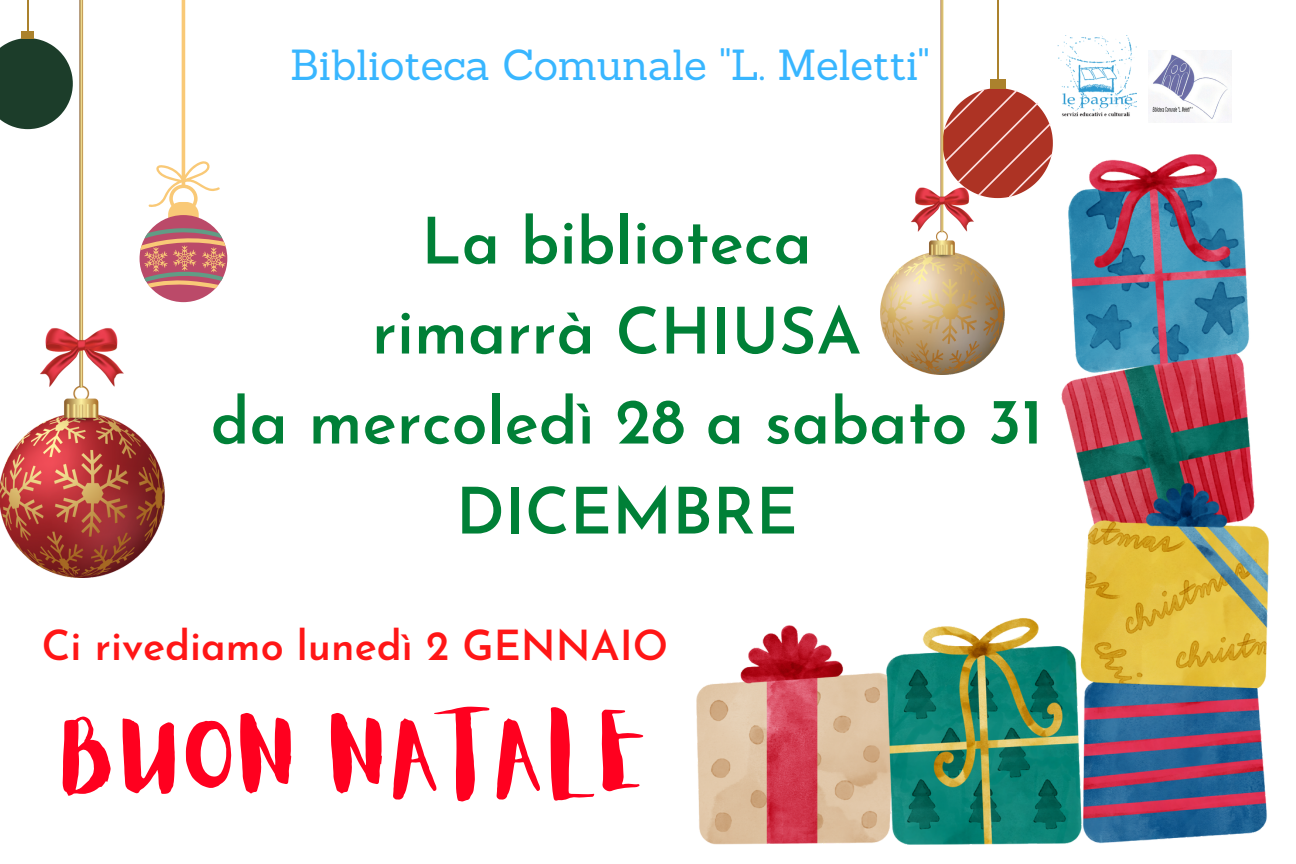
<style>
.page{position:relative;width:1296px;height:864px;background:#fff}
.page>*{position:absolute;margin:0;border:0;box-sizing:border-box;transform-origin:0 0}
.t1{font:90px "Aloja Extended";letter-spacing:.025em;color:#ff001f}
.t2{font:600 64.2px/90px "Josefin Sans";color:#008037;text-align:center}
.t3{font:42.3px "Sanchez";letter-spacing:-.01em;color:#38b6ff}
.t4{font:600 41.4px "Josefin Sans";color:#ff1616}
</style>
<div class="page">
<img style="left:1149px;top:50px;width:83px;height:72px">
<img style="left:1057px;top:35px;width:79px;height:81px">
<img style="left:697px;top:154px;width:571px;height:691px">
<svg style="left:164px;top:0;width:63px;height:302px"></svg>
<img style="left:0;top:0;width:164px;height:578px">
<svg style="left:0;top:38px;width:73px;height:91px;background:#405c4c"></svg>
<div style="left:21px;top:31px;width:13px;height:8px;background:#ab822d"></div>
<hr style="left:27px;top:0;width:1px;height:36px;background:#ab822d">
<svg style="left:1005px;top:88px;width:48px;height:110px"></svg>
<img style="left:881px;top:0;width:124px;height:374px">
<p class="t3" style="left:290px;top:37px;width:641px">Biblioteca Comunale "L. Meletti"</p>
<p class="t2" style="left:211px;top:202px;width:834px">La biblioteca<br>rimarrà CHIUSA<br>da mercoledì 28 a sabato 31<br>DICEMBRE</p>
<p class="t4" style="left:42px;top:629px;width:628px">Ci rivediamo lunedì 2 GENNAIO</p>
<h1 class="t1" style="left:63px;top:716px;width:591px">BUON NATALE</h1>
</div>
